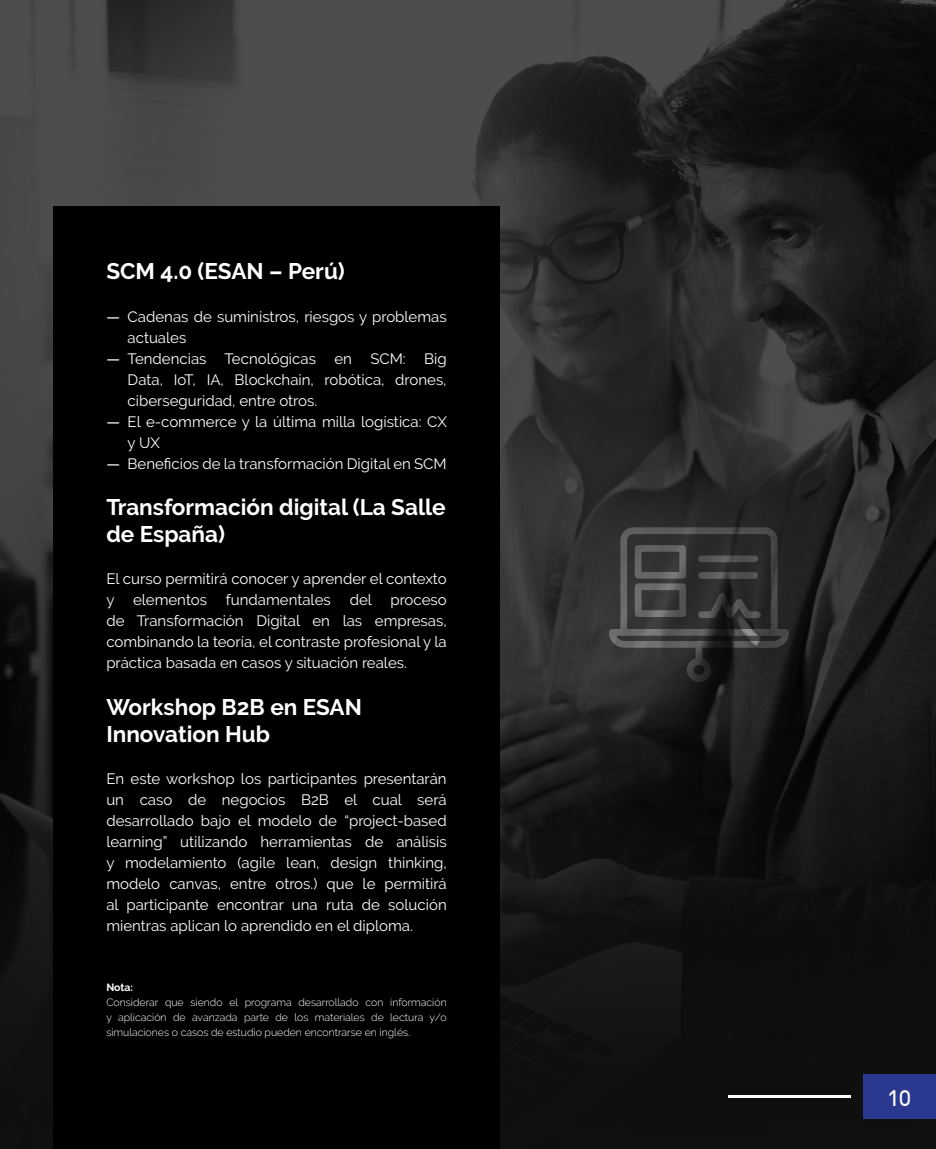
<style>
.page{position:relative;width:936px;height:1149px;background:#fff}
.page>*{position:absolute;margin:0;border:0;box-sizing:border-box;transform-origin:0 0}
.t1{font:700 22.5px/27px "Raleway";color:#fff}
.t2{font:22.5px "GT Pressura";color:#fff}
.t3{font:15px/21px "Raleway";color:#fff}
.t4{font:300 10.5px/15px "Raleway";color:#fff;text-align:justify}
.t5{font:700 10.5px "Raleway";color:#fff}
.s1{font-weight:500}
</style>
<div class="page">
<img style="left:0;top:0;width:935px;height:1148px">
<div style="left:53px;top:206px;width:447px;height:942px;background:#000"></div>
<hr style="left:935px;top:0;width:1px;height:1148px;background:#000">
<svg style="left:605px;top:524px;width:187px;height:161px;background:#373737"></svg>
<div style="left:863px;top:1074px;width:72px;height:44px;background:#2a388f"></div>
<hr style="left:728px;top:1095px;width:122px;height:2px;background:#fff">
<h1 class="t1" style="left:106px;top:258px;width:240px">SCM 4.0 (ESAN – Perú)</h1>
<p class="t3" style="left:128px;top:305px;width:320px;text-indent:-21px"><span class="s1">—</span> Cadenas de suministros, riesgos y problemas actuales</p>
<p class="t3" style="left:128px;top:347px;width:320px;text-align:justify;text-indent:-21px"><span class="s1">—</span> Tendencias Tecnológicas en SCM: Big Data, IoT, IA, Blockchain, robótica, drones, ciberseguridad, entre otros.</p>
<p class="t3" style="left:128px;top:410px;width:321px;text-indent:-21px"><span class="s1">—</span> El e-commerce y la última milla logística: CX y UX</p>
<p class="t3" style="left:106px;top:452px;width:342px"><span class="s1">—</span> Beneficios de la transformación Digital en SCM</p>
<h1 class="t1" style="left:106px;top:493px;width:341px">Transformación digital (La Salle de España)</h1>
<p class="t3" style="left:106px;top:568px;width:342px">El curso permitirá conocer y aprender el contexto y elementos</p>
<p class="t3" style="left:226px;top:589px;width:106px">fundamentales</p>
<p class="t3" style="left:106px;top:589px;width:342px;text-align:justify;text-indent:243px">del proceso de Transformación Digital en las empresas, combinando la teoría, el contraste profesional y la práctica basada en casos y situación reales.</p>
<h1 class="t1" style="left:106px;top:693px;width:257px">Workshop B2B en ESAN<br>Innovation Hub</h1>
<p class="t3" style="left:106px;top:767px;width:342px;text-align:justify">En este workshop los participantes presentarán un caso de negocios B2B el cual será desarrollado bajo el modelo de “project-based learning” utilizando herramientas de análisis y modelamiento (agile lean, design thinking, modelo canvas, entre otros.) que le permitirá al participante encontrar una ruta de solución mientras aplican lo aprendido en el diploma.</p>
<p class="t5" style="left:106px;top:980px;width:28px">Nota:</p>
<p class="t4" style="left:106px;top:994px;width:342px">Considerar que siendo el programa desarrollado con información y aplicación de avanzada parte de los materiales de lectura y/o simulaciones o casos de estudio pueden encontrarse en inglés.</p>
<h1 class="t2" style="left:888px;top:1084px;width:24px">10</h1>
</div>
